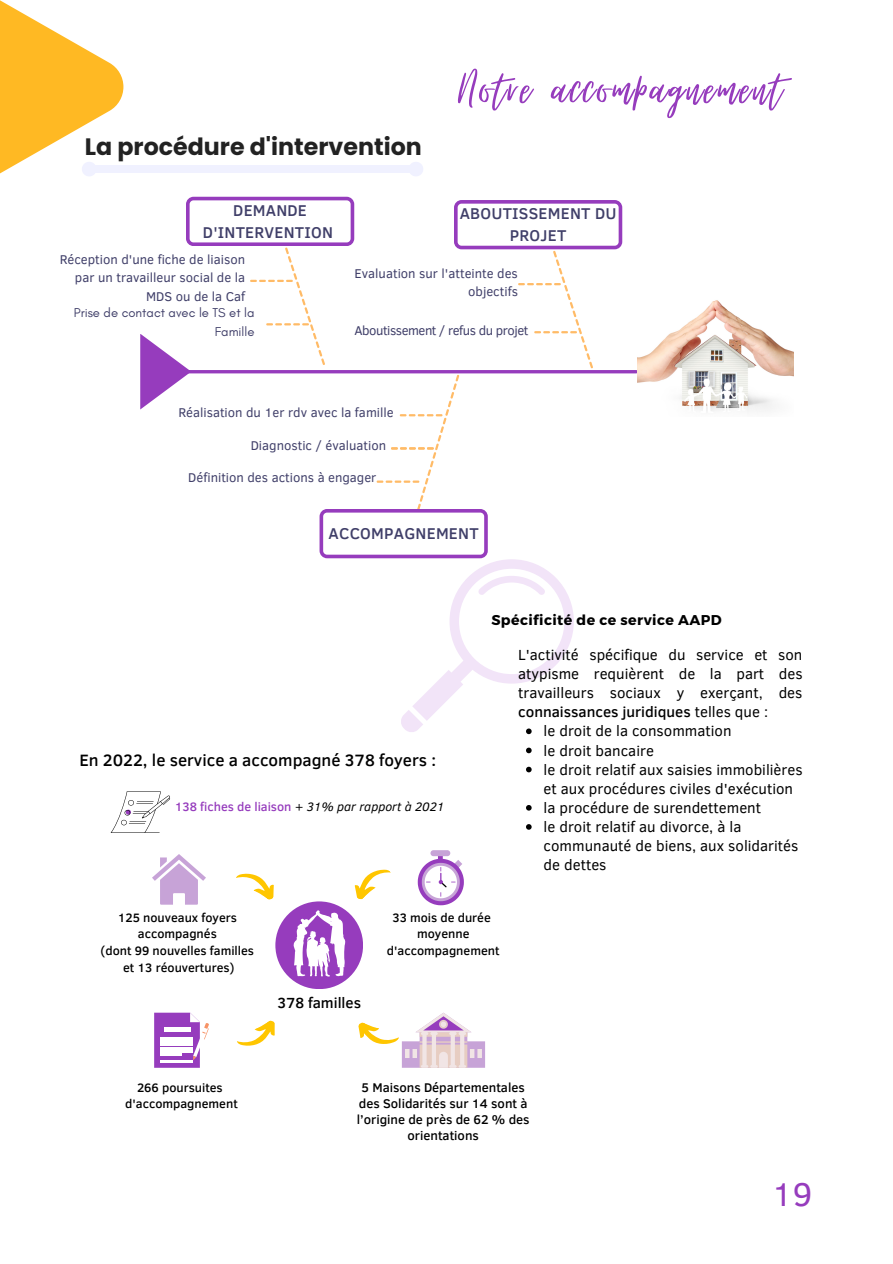
<style>
.page{position:relative;width:893px;height:1264px;background:#fff}
.page>*{position:absolute;margin:0;border:0;box-sizing:border-box;transform-origin:0 0}
.t1{font:63px "Virtual";letter-spacing:.035em;color:#963cbd}
.t2{font:33.75px "Clear Sans";color:#963cbd}
.t3{font:700 23.7px "Poppins";color:#222}
.t4{font:500 16.8px "Clear Sans";color:#000}
.t5{font:500 16.05px/22.5px "Clear Sans";letter-spacing:.015em;color:#403f69;text-align:center}
.t6{font:15px/19px "Clear Sans";color:#000}
.t7{font:500 15px "Clear Sans";color:#000}
.t8{font:700 14.25px "Montserrat";letter-spacing:.03em;color:#000}
.t9{font:13.05px/18.5px "Clear Sans";color:#403f69;text-align:right}
.t10{font:13.05px/18.5px "Glacial Indifference";color:#403f69;text-align:right}
.t11{font:13.05px "Clear Sans";letter-spacing:-.035em;color:#403f69}
.t12{font:500 12.9px/16.2px "Clear Sans";color:#000;text-align:center}
.t13{font:500 12.45px "Clear Sans";color:#000}
.t14{font:italic 12.45px "Clear Sans";color:#000}
.s1{font-weight:500;font-style:normal;color:#963cbd}
.s2{font-weight:500}
</style>
<div class="page">
<hr style="left:188px;top:370px;width:448px;height:3px;background:#963cbd">
<img style="left:638px;top:300px;width:155px;height:112px">
<svg style="left:152px;top:854px;width:54px;height:50px"></svg>
<svg style="left:154px;top:1012px;width:55px;height:55px"></svg>
<div style="left:275px;top:901px;width:88px;height:88px;background:#963cbd;border-radius:50%"></div>
<svg style="left:293px;top:910px;width:52px;height:66px"></svg>
<svg style="left:358px;top:1012px;width:127px;height:55px"></svg>
<svg style="left:236px;top:873px;width:38px;height:27px"></svg>
<svg style="left:237px;top:1020px;width:38px;height:26px"></svg>
<div style="left:438px;top:851px;width:5px;height:12px;background:#9a45bf;border-radius:2px"></div>
<svg style="left:418px;top:858px;width:46px;height:47px"></svg>
<div style="left:430px;top:850px;width:20px;height:6px;background:#c7a3d7;border-radius:3px"></div>
<svg style="left:354px;top:869px;width:37px;height:31px"></svg>
<svg style="left:111px;top:791px;width:59px;height:42px"></svg>
<svg style="left:140px;top:197px;width:482px;height:537px"></svg>
<svg style="left:526px;top:747px;width:5px;height:6px"></svg>
<svg style="left:526px;top:766px;width:5px;height:6px"></svg>
<svg style="left:526px;top:805px;width:5px;height:5px"></svg>
<svg style="left:526px;top:824px;width:5px;height:5px"></svg>
<div style="left:89px;top:165px;width:327px;height:8px;background:#f0f1ff"></div>
<svg style="left:0;top:0;width:123px;height:176px"></svg>
<svg style="left:410px;top:162px;width:13px;height:14px"></svg>
<p class="t3" style="left:85px;top:130px;width:338px">La procédure d'intervention</p>
<p class="t5" style="left:203px;top:198px;width:131px">DEMANDE<br>D'INTERVENTION</p>
<p class="t1" style="left:459px;top:55px;width:324px">Notre accompagnement</p>
<p class="t5" style="left:459px;top:201px;width:158px">ABOUTISSEMENT DU<br>PROJET</p>
<p class="t9" style="left:60px;top:249px;width:187px">Réception d'une fiche de liaison par un travailleur social de la<br>MDS ou de la Caf</p>
<p class="t10" style="left:74px;top:304px;width:182px">Prise de contact avec le TS et la<br>Famille</p>
<p class="t9" style="left:354px;top:263px;width:165px">Evaluation sur l'atteinte des objectifs</p>
<p class="t11" style="left:354px;top:320px;width:175px">Aboutissement / refus du projet</p>
<p class="t9" style="left:178px;top:402px;width:217px">Réalisation du 1er rdv avec la famille</p>
<p class="t9" style="left:251px;top:435px;width:137px">Diagnostic / évaluation</p>
<p class="t9" style="left:188px;top:467px;width:190px">Définition des actions à engager</p>
<p class="t5" style="left:328px;top:521px;width:152px">ACCOMPAGNEMENT</p>
<p class="t4" style="left:79px;top:747px;width:358px">En 2022, le service a accompagné 378 foyers :</p>
<p class="t14" style="left:175px;top:797px;width:271px"><span class="s1">138 fiches de liaison</span> + 31% par rapport à 2021</p>
<p class="t8" style="left:491px;top:610px;width:232px">Spécificité de ce service AAPD</p>
<p class="t6" style="left:518px;top:644px;width:286px;text-align:justify">L'activité spécifique du service et son atypisme requièrent de la part des travailleurs sociaux y exerçant, des <span class="s2">connaissances juridiques</span> telles que :</p>
<p class="t6" style="left:543px;top:720px;width:189px">le droit de la consommation</p>
<p class="t6" style="left:543px;top:740px;width:112px">le droit bancaire</p>
<p class="t6" style="left:543px;top:759px;width:260px">le droit relatif aux saisies immobilières et aux procédures civiles d'exécution</p>
<p class="t6" style="left:543px;top:797px;width:219px">la procédure de surendettement</p>
<p class="t6" style="left:543px;top:816px;width:256px">le droit relatif au divorce, à la communauté de biens, aux solidarités de dettes</p>
<p class="t13" style="left:118px;top:908px;width:121px">125 nouveaux foyers</p>
<p class="t13" style="left:138px;top:924px;width:80px">accompagnés</p>
<p class="t13" style="left:100px;top:941px;width:155px">(dont 99 nouvelles familles</p>
<p class="t13" style="left:123px;top:958px;width:113px">et 13 réouvertures)</p>
<p class="t7" style="left:277px;top:992px;width:85px">378 familles</p>
<p class="t13" style="left:392px;top:908px;width:100px">33 mois de durée</p>
<p class="t13" style="left:417px;top:924px;width:54px">moyenne</p>
<p class="t13" style="left:387px;top:941px;width:114px">d'accompagnement</p>
<p class="t13" style="left:137px;top:1078px;width:87px">266 poursuites</p>
<p class="t13" style="left:125px;top:1094px;width:114px">d'accompagnement</p>
<p class="t12" style="left:357px;top:1078px;width:174px">5 Maisons Départementales des Solidarités sur 14 sont à l’origine de près de 62 % des orientations</p>
<p class="t2" style="left:771px;top:1169px;width:42px">19</p>
</div>
